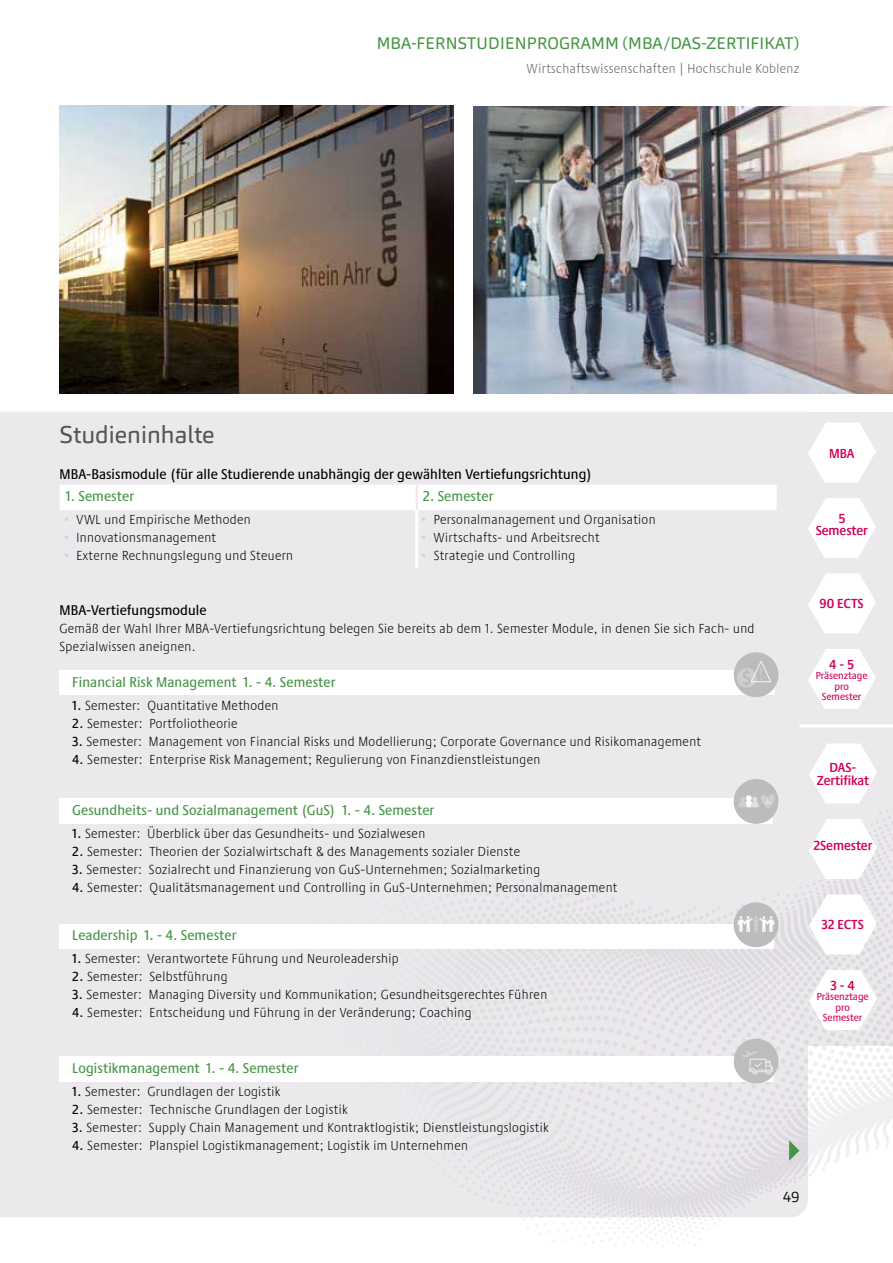
<style>
.page{position:relative;width:893px;height:1263px;background:#fff}
.page>*{position:absolute;margin:0;border:0;box-sizing:border-box;transform-origin:0 0}
.t1{font:24px "Carnas";color:#565655}
.t2{font:16.5px "Carnas";letter-spacing:.01em;color:#469545}
.t3{font:300 15px "Carnas";color:#000}
.t4{font:500 condensed 14.55px "Praxis Next";letter-spacing:.01em;color:#469545}
.t5{font:500 condensed 14.55px "Praxis Next";letter-spacing:.01em;color:#000}
.t6{font:300 condensed 13.5px/18px "Praxis Next";letter-spacing:.03em;color:#000}
.t7{font:600 condensed 13.5px/12.8px "Praxis Next";color:#d2015a;text-align:center}
.t8{font:300 condensed 13.5px "Praxis Next";letter-spacing:.03em;color:#626261}
.t9{font:500 condensed 10.5px/10.5px "Praxis Next";color:#d2015a;text-align:center}
.s1{color:#cdd2d6}
.s2{font-weight:500}
</style>
<div class="page">
<div style="left:0;top:412px;width:799px;height:805px;background:#ebe9ec"></div>
<div style="left:799px;top:412px;width:94px;height:633px;background:#ebe9ec"></div>
<img style="left:60px;top:106px;width:394px;height:287px">
<img style="left:473px;top:107px;width:420px;height:286px">
<svg style="left:217px;top:801px;width:676px;height:446px;fill:#ebe9ec"></svg>
<svg style="left:789px;top:1140px;width:10px;height:21px"></svg>
<svg style="left:60px;top:485px;width:717px;height:25px"></svg>
<hr style="left:416px;top:485px;width:2px;height:25px;background:#ebe9ec">
<hr style="left:415px;top:510px;width:3px;height:58px;background:#fff">
<div style="left:60px;top:670px;width:716px;height:25px;background:#fff"></div>
<div style="left:60px;top:798px;width:714px;height:26px;background:#fff"></div>
<div style="left:60px;top:924px;width:714px;height:24px;background:#fff"></div>
<div style="left:60px;top:1056px;width:715px;height:26px;background:#fff"></div>
<img style="left:734px;top:652px;width:44px;height:45px">
<img style="left:734px;top:779px;width:44px;height:45px">
<img style="left:734px;top:902px;width:44px;height:45px">
<img style="left:734px;top:1039px;width:44px;height:44px">
<hr style="left:799px;top:724px;width:94px;height:3px;background:#fff">
<svg style="left:808px;top:422px;width:68px;height:60px"></svg>
<svg style="left:808px;top:498px;width:68px;height:60px"></svg>
<svg style="left:808px;top:573px;width:68px;height:60px"></svg>
<svg style="left:808px;top:649px;width:68px;height:60px"></svg>
<svg style="left:809px;top:744px;width:68px;height:59px"></svg>
<svg style="left:809px;top:819px;width:68px;height:60px"></svg>
<svg style="left:809px;top:894px;width:68px;height:60px"></svg>
<svg style="left:809px;top:970px;width:68px;height:60px"></svg>
<p class="t2" style="left:377px;top:33px;width:424px">MBA-FERNSTUDIENPROGRAMM (MBA/DAS-ZERTIFIKAT)</p>
<p class="t8" style="left:527px;top:58px;width:274px">Wirtschaftswissenschaften | Hochschule Koblenz</p>
<h1 class="t1" style="left:60px;top:419px;width:157px">Studieninhalte</h1>
<p class="t5" style="left:60px;top:463px;width:534px">MBA-Basismodule (für alle Studierende unabhängig der gewählten Vertiefungsrichtung)</p>
<p class="t4" style="left:66px;top:485px;width:70px">1. Semester</p>
<p class="t4" style="left:423px;top:485px;width:72px">2. Semester</p>
<p class="t6" style="left:64px;top:510px;width:189px"><span class="s1">•</span> VWL und Empirische Methoden</p>
<p class="t6" style="left:64px;top:528px;width:154px"><span class="s1">•</span> Innovationsmanagement</p>
<p class="t6" style="left:64px;top:546px;width:231px"><span class="s1">•</span> Externe Rechnungslegung und Steuern</p>
<p class="t6" style="left:421px;top:510px;width:236px"><span class="s1">•</span> Personalmanagement und Organisation</p>
<p class="t6" style="left:421px;top:528px;width:180px"><span class="s1">•</span> Wirtschafts- und Arbeitsrecht</p>
<p class="t6" style="left:421px;top:546px;width:156px"><span class="s1">•</span> Strategie und Controlling</p>
<p class="t5" style="left:60px;top:599px;width:149px">MBA-Vertiefungsmodule</p>
<p class="t6" style="left:60px;top:619px;width:696px">Gemäß der Wahl Ihrer MBA-Vertiefungsrichtung belegen Sie bereits ab dem 1. Semester Module, in denen Sie sich Fach- und<br>Spezialwissen aneignen.</p>
<p class="t4" style="left:72px;top:671px;width:265px">Financial Risk Management 1. - 4. Semester</p>
<p class="t6" style="left:72px;top:696px;width:208px"><span class="s2">1.</span> Semester: Quantitative Methoden</p>
<p class="t6" style="left:72px;top:714px;width:167px"><span class="s2">2.</span> Semester: Portfoliotheorie</p>
<p class="t6" style="left:72px;top:732px;width:630px"><span class="s2">3.</span> Semester: Management von Financial Risks und Modellierung; Corporate Governance und Risikomanagement</p>
<p class="t6" style="left:72px;top:750px;width:469px"><span class="s2">4.</span> Semester: Enterprise Risk Management; Regulierung von Finanzdienstleistungen</p>
<p class="t4" style="left:72px;top:799px;width:364px">Gesundheits- und Sozialmanagement (GuS) 1. - 4. Semester</p>
<p class="t6" style="left:72px;top:824px;width:354px"><span class="s2">1.</span> Semester: Überblick über das Gesundheits- und Sozialwesen</p>
<p class="t6" style="left:72px;top:842px;width:449px"><span class="s2">2.</span> Semester: Theorien der Sozialwirtschaft &amp; des Managements sozialer Dienste</p>
<p class="t6" style="left:72px;top:860px;width:469px"><span class="s2">3.</span> Semester: Sozialrecht und Finanzierung von GuS-Unternehmen; Sozialmarketing</p>
<p class="t6" style="left:72px;top:878px;width:546px"><span class="s2">4.</span> Semester: Qualitätsmanagement und Controlling in GuS-Unternehmen; Personalmanagement</p>
<p class="t4" style="left:72px;top:924px;width:166px">Leadership 1. - 4. Semester</p>
<p class="t6" style="left:72px;top:949px;width:328px"><span class="s2">1.</span> Semester: Verantwortete Führung und Neuroleadership</p>
<p class="t6" style="left:72px;top:967px;width:157px"><span class="s2">2.</span> Semester: Selbstführung</p>
<p class="t6" style="left:72px;top:985px;width:476px"><span class="s2">3.</span> Semester: Managing Diversity und Kommunikation; Gesundheitsgerechtes Führen</p>
<p class="t6" style="left:72px;top:1003px;width:401px"><span class="s2">4.</span> Semester: Entscheidung und Führung in der Veränderung; Coaching</p>
<p class="t4" style="left:72px;top:1057px;width:228px">Logistikmanagement 1. - 4. Semester</p>
<p class="t6" style="left:72px;top:1082px;width:210px"><span class="s2">1.</span> Semester: Grundlagen der Logistik</p>
<p class="t6" style="left:72px;top:1100px;width:277px"><span class="s2">2.</span> Semester: Technische Grundlagen der Logistik</p>
<p class="t6" style="left:72px;top:1118px;width:478px"><span class="s2">3.</span> Semester: Supply Chain Management und Kontraktlogistik; Dienstleistungslogistik</p>
<p class="t6" style="left:72px;top:1136px;width:397px"><span class="s2">4.</span> Semester: Planspiel Logistikmanagement; Logistik im Unternehmen</p>
<p class="t7" style="left:829px;top:446px;width:27px">MBA</p>
<p class="t7" style="left:816px;top:511px;width:54px">5<br>Semester</p>
<p class="t7" style="left:820px;top:597px;width:45px">90 ECTS</p>
<p class="t7" style="left:829px;top:657px;width:26px">4 - 5</p>
<p class="t9" style="left:816px;top:670px;width:53px">Präsenztage pro<br>Semester</p>
<p class="t7" style="left:817px;top:760px;width:54px;line-height:13.5px">DAS-<br>Zertifikat</p>
<p class="t7" style="left:813px;top:839px;width:60px">2Semester</p>
<p class="t7" style="left:821px;top:918px;width:44px">32 ECTS</p>
<p class="t7" style="left:831px;top:978px;width:26px">3 - 4</p>
<p class="t9" style="left:817px;top:991px;width:53px">Präsenztage pro<br>Semester</p>
<p class="t3" style="left:783px;top:1187px;width:18px">49</p>
</div>
